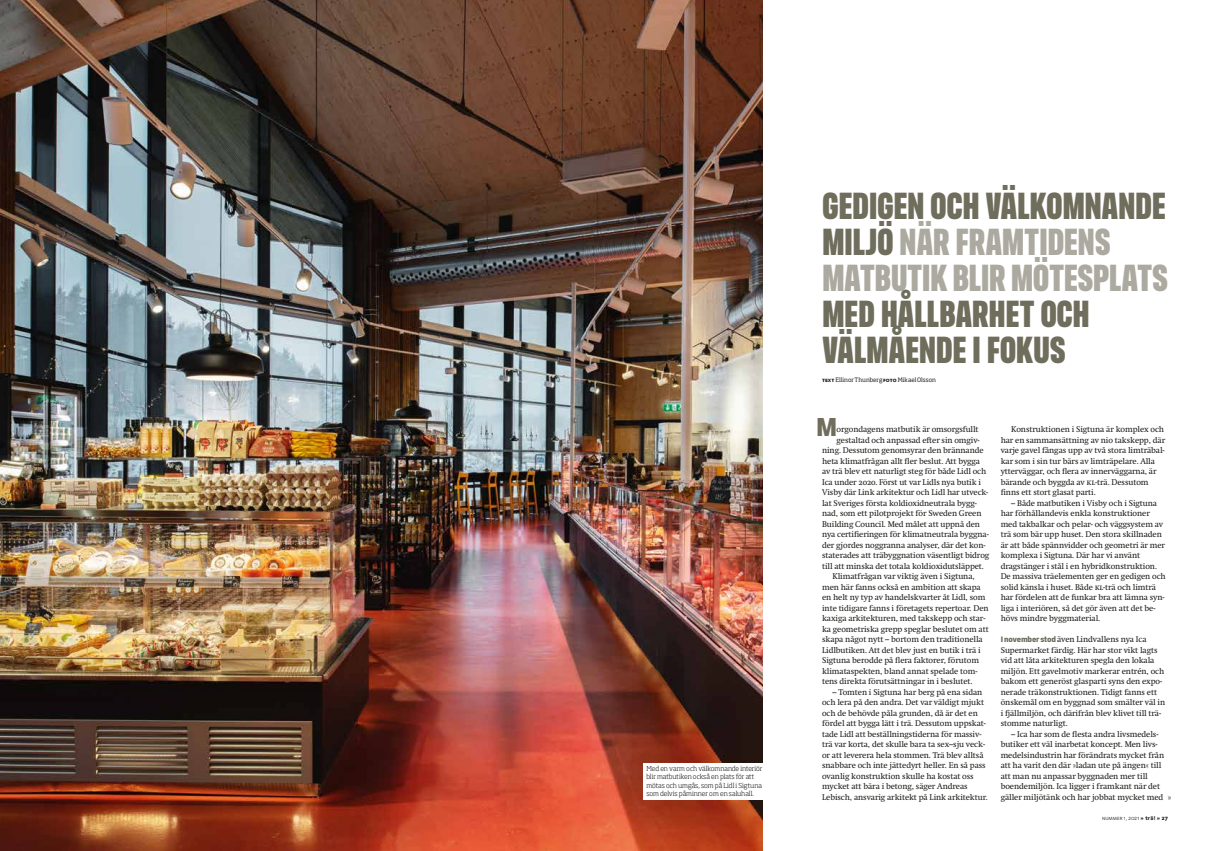
<style>
.page{position:relative;width:1219px;height:851px;background:#fff}
.page>*{position:absolute;margin:0;border:0;box-sizing:border-box;transform-origin:0 0}
.t1{font:900 38px/36px "FS Industrie Cd";letter-spacing:-.015em;color:#acaaa0}
.t2{font:900 38px/36px "FS Industrie Cd";letter-spacing:-.01em;color:#6f6d5c}
.t3{font:900 26px "FS Industrie";color:#6f6d5c}
.t4{font:8.5px/10.5px "Swift Neue LT Pro";letter-spacing:-.01em;color:#1d1d1b}
.t5{font:700 8px "Swift Neue LT Pro";color:#6f6d5c}
.t6{font:300 6.8px/8.5px "Soho Std";letter-spacing:-.005em;color:#1d1d1b}
.t7{font:6px "Soho Std";color:#1d1d1b}
.t8{font:6px "Foundry Sterling";letter-spacing:.01em;color:#1d1d1b}
.s1{color:#6f6d5c}
.s2{font-family:"Foundry Sterling";font-weight:800}
.s3{font-family:"FS Industrie";font-weight:900;font-size:8px;color:#6f6d5c}
.s4{font-weight:800}
.s5{font-weight:800;font-size:5.5px}
</style>
<div class="page">
<img style="left:0;top:0;width:763px;height:850px">
<div style="left:643px;top:763px;width:124px;height:36px;background:#fff"></div>
<p class="t6" style="left:646px;top:763px;width:118px">Med en varm och välkomnande interiör blir matbutiken också en plats för att mötas och umgås, som på Lidl i Sigtuna som delvis påminner om en saluhall.</p>
<h1 class="t1" style="left:822px;top:187px;width:347px"><span class="s1">GEDIGEN OCH VÄLKOMNANDE<br>MILJÖ</span> NÄR FRAMTIDENS<br>MATBUTIK BLIR MÖTESPLATS</h1>
<h1 class="t2" style="left:822px;top:295px;width:269px">MED HÅLLBARHET OCH<br>VÄLMÅENDE I FOKUS</h1>
<p class="t7" style="left:822px;top:376px;width:115px"><span class="s2">text</span> Ellinor Thunberg <span class="s2">foto</span> Mikael Olsson</p>
<h2 class="t3" style="left:816px;top:410px;width:23px">M</h2>
<p class="t4" style="left:837px;top:424px;width:144px">orgondagens matbutik är omsorgsfullt</p>
<p class="t4" style="left:837px;top:434px;width:145px">gestaltad och anpassad efter sin omgiv-</p>
<p class="t4" style="left:822px;top:445px;width:163px">ning. Dessutom genomsyrar den brännande</p>
<p class="t4" style="left:822px;top:455px;width:160px">heta klimatfrågan allt fler beslut. Att bygga</p>
<p class="t4" style="left:822px;top:466px;width:166px">av trä blev ett naturligt steg för både Lidl och</p>
<p class="t4" style="left:822px;top:476px;width:160px">Ica under 2020. Först ut var Lidls nya butik i</p>
<p class="t4" style="left:822px;top:487px;width:168px">Visby där Link arkitektur och Lidl har utveck-</p>
<p class="t4" style="left:822px;top:497px;width:156px">lat Sveriges första koldioxidneutrala bygg-</p>
<p class="t4" style="left:822px;top:508px;width:161px">nad, som ett pilotprojekt för Sweden Green</p>
<p class="t4" style="left:822px;top:518px;width:159px">Building Council. Med målet att uppnå den</p>
<p class="t4" style="left:822px;top:529px;width:168px">nya certifieringen för klimatneutrala byggna-</p>
<p class="t4" style="left:822px;top:539px;width:165px">der gjordes noggranna analyser, där det kon-</p>
<p class="t4" style="left:822px;top:550px;width:169px">staterades att träbyggnation väsentligt bidrog</p>
<p class="t4" style="left:822px;top:560px;width:163px">till att minska det totala koldioxidutsläppet.</p>
<p class="t4" style="left:833px;top:571px;width:144px">Klimatfrågan var viktig även i Sigtuna,</p>
<p class="t4" style="left:822px;top:581px;width:160px">men här fanns också en ambition att skapa</p>
<p class="t4" style="left:822px;top:592px;width:165px">en helt ny typ av handelskvarter åt Lidl, som</p>
<p class="t4" style="left:822px;top:602px;width:168px">inte tidigare fanns i företagets repertoar. Den</p>
<p class="t4" style="left:822px;top:613px;width:165px">kaxiga arkitekturen, med takskepp och star-</p>
<p class="t4" style="left:822px;top:623px;width:168px">ka geometriska grepp speglar beslutet om att</p>
<p class="t4" style="left:822px;top:634px;width:162px">skapa något nytt – bortom den traditionella</p>
<p class="t4" style="left:822px;top:644px;width:160px">Lidlbutiken. Att det blev just en butik i trä i</p>
<p class="t4" style="left:822px;top:655px;width:158px">Sigtuna berodde på flera faktorer, förutom</p>
<p class="t4" style="left:822px;top:665px;width:157px">klimataspekten, bland annat spelade tom-</p>
<p class="t4" style="left:822px;top:676px;width:152px">tens direkta förutsättningar in i beslutet.</p>
<p class="t4" style="left:822px;top:686px;width:167px;text-indent:10px">– Tomten i Sigtuna har berg på ena sidan och lera på den andra. Det var väldigt mjukt och de behövde påla grunden, då är det en fördel att bygga lätt i trä. Dessutom uppskat&shy;tade Lidl att beställningstiderna för massiv&shy;trä var korta, det skulle bara ta sex–sju veck&shy;or att leverera hela stommen. Trä blev alltså snabbare och inte jättedyrt heller. En så pass ovanlig konstruktion skulle ha kostat oss mycket att bära i betong, säger Andreas Lebisch, ansvarig arkitekt på Link arkitektur.</p>
<p class="t4" style="left:1001px;top:424px;width:166px;text-indent:10px">Konstruktionen i Sigtuna är komplex och har en sammansättning av nio takskepp, där varje gavel fångas upp av två stora limträbal&shy;kar som i sin tur bärs av limträpelare. Alla ytterväggar, och flera av innerväggarna, är bärande och byggda av KL-trä. Dessutom finns ett stort glasat parti.</p>
<p class="t4" style="left:1001px;top:497px;width:167px;text-indent:10px">– Både matbutiken i Visby och i Sigtuna har förhållandevis enkla konstruktioner med takbalkar och pelar- och väggsystem av trä som bär upp huset. Den stora skillnaden är att både spännvidder och geometri är mer komplexa i Sigtuna. Där har vi använt dragstänger i stål i en hybridkonstruktion.<br>De massiva träelementen ger en gedigen och solid känsla i huset. Både KL-trä och limträ har fördelen att de funkar bra att lämna syn&shy;liga i interiören, så det gör även att det be&shy;hövs mindre byggmaterial.</p>
<p class="t4" style="left:1001px;top:634px;width:166px"><span class="s3">I november stod</span> även Lindvallens nya Ica Supermarket färdig. Här har stor vikt lagts vid att låta arkitekturen spegla den lokala miljön. Ett gavelmotiv markerar entrén, och bakom ett generöst glasparti syns den expo&shy;nerade träkonstruktionen. Tidigt fanns ett önskemål om en byggnad som smälter väl in i fjällmiljön, och därifrån blev klivet till trä&shy;stomme naturligt.</p>
<p class="t4" style="left:1001px;top:728px;width:165px;text-indent:10px">– Ica har som de flesta andra livsmedels&shy;butiker ett väl inarbetat koncept. Men livs&shy;medelsindustrin har förändrats mycket från att ha varit den där »ladan ute på ängen« till att man nu anpassar byggnaden mer till boendemiljön. Ica ligger i framkant när det gäller miljötänk och har jobbat mycket med</p>
<p class="t5" style="left:1168px;top:792px;width:5px">»</p>
<p class="t8" style="left:1102px;top:814px;width:67px">nummer 1, 2021 <span class="s4">»</span> <span class="s5">trä!</span> <span class="s4">» 27</span></p>
</div>
